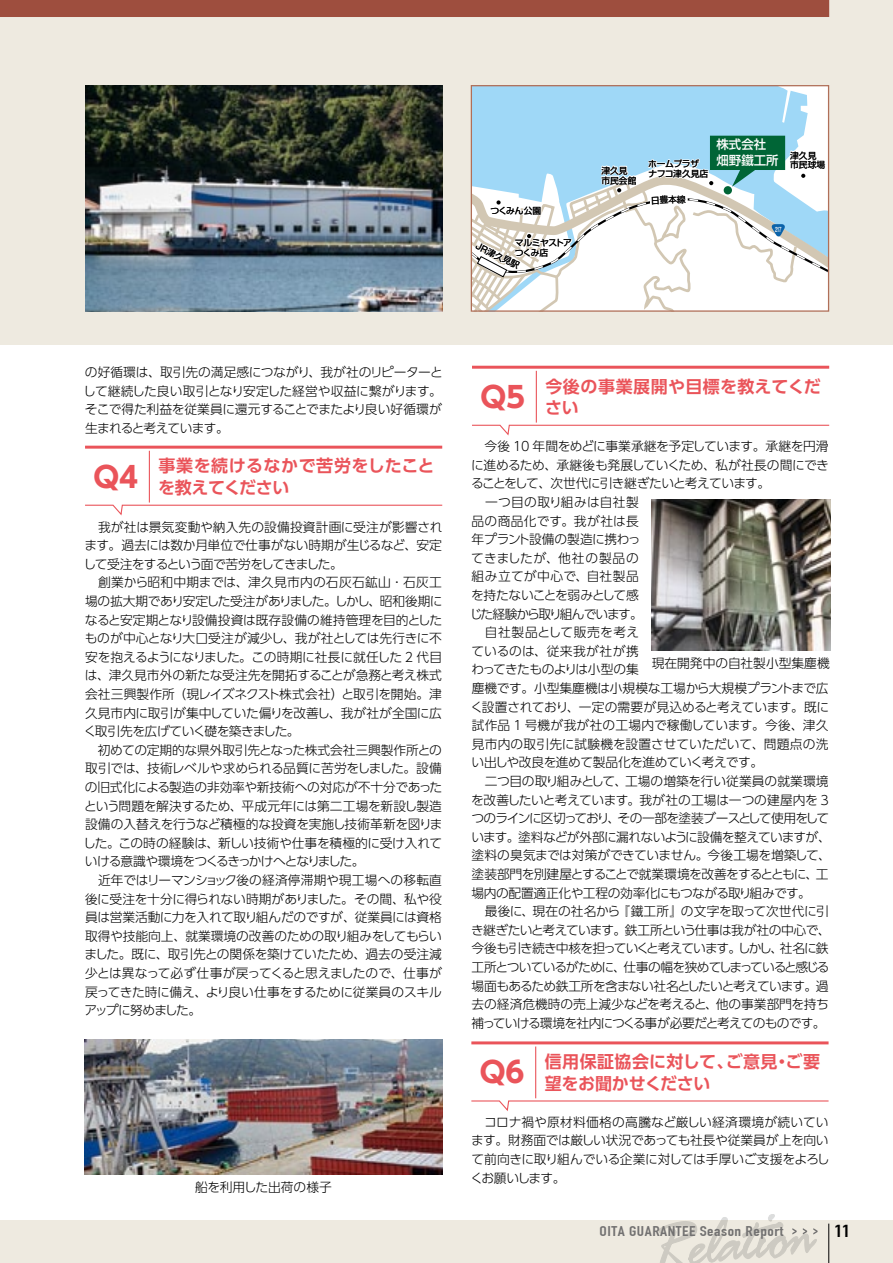
<style>
.page{position:relative;width:893px;height:1263px;background:#fff}
.page>*{position:absolute;margin:0;border:0;box-sizing:border-box;transform-origin:0 0}
.t1{font:700 28.65px "UD Shin Go Pro";color:#ea545a}
.t2{font:700 16.95px/21.3px "UD Shin Go Pro De";letter-spacing:.015em;color:#ea545a}
.t3{font:700 16.95px/21.3px "UD Shin Go Pro De";letter-spacing:-.005em;color:#ea545a}
.t4{font:700 16.95px "DIN Condensed";color:#000;scale:1.25 1}
.t5{font:700 13.8px "DIN Condensed";letter-spacing:.03em;color:#727171;scale:1.25 1}
.t6{font:300 12.75px/18.6px "UD Shin Go Pro";letter-spacing:-.025em;color:#000;text-align:justify}
.t7{font:300 12.75px "UD Shin Go Pro";color:#000}
.t8{font:500 12.45px/15.6px "Shin Go Pr 5";color:#fff}
.t9{font:8.7px/9.9px "Shin Go Pr 5";letter-spacing:-.01em;color:#000}
.t10{font:8.7px/9.9px "Shin Go Pr 5";letter-spacing:-.06em;color:#000}
.t11{font:700 6.9px "Mi Go MB1 Std De";color:#fff;scale:.6 1}
</style>
<div class="page">
<div style="left:0;top:0;width:893px;height:345px;background:#eeeae0"></div>
<div style="left:0;top:1221px;width:893px;height:42px;background:#eeeae0"></div>
<svg style="left:659px;top:1214px;width:159px;height:49px"></svg>
<hr style="left:828px;top:1223px;width:1px;height:40px;background:#000">
<div style="left:0;top:0;width:829px;height:17px;background:#9e4e3e"></div>
<hr style="left:85px;top:446px;width:357px;height:3px;background:#ea545a">
<svg style="left:85px;top:504px;width:357px;height:11px"></svg>
<hr style="left:149px;top:451px;width:1px;height:51px;background:#ea545a">
<hr style="left:471px;top:1041px;width:357px;height:3px;background:#ea545a">
<svg style="left:471px;top:1100px;width:357px;height:11px"></svg>
<hr style="left:535px;top:1046px;width:1px;height:52px;background:#ea545a">
<hr style="left:472px;top:366px;width:357px;height:3px;background:#ea545a">
<svg style="left:472px;top:424px;width:357px;height:11px"></svg>
<hr style="left:536px;top:371px;width:1px;height:52px;background:#ea545a">
<img style="left:85px;top:1040px;width:357px;height:134px">
<img style="left:651px;top:500px;width:179px;height:151px">
<img style="left:85px;top:85px;width:357px;height:227px">
<svg style="left:473px;top:87px;width:354px;height:49px;background:#a5daf7"></svg>
<svg style="left:473px;top:136px;width:354px;height:174px;background:#d3e5e8"></svg>
<div style="left:471px;top:85px;width:358px;height:227px;border:1px solid #b06f58"></div>
<p class="t9" style="left:490px;top:205px;width:52px">つくみん公園</p>
<p class="t9" style="left:479px;top:240px;width:49px;rotate:26deg">JR津久見駅</p>
<p class="t10" style="left:515px;top:237px;width:59px">マルミヤストアつくみ店</p>
<p class="t9" style="left:601px;top:165px;width:37px">津久見市民会館</p>
<p class="t8" style="left:716px;top:136px;width:64px">株式会社畑野鐵工所</p>
<p class="t9" style="left:790px;top:149px;width:28px">津久見</p>
<p class="t9" style="left:648px;top:158px;width:52px">ホームプラザ</p>
<p class="t9" style="left:790px;top:159px;width:37px">市民球場</p>
<p class="t9" style="left:648px;top:168px;width:61px">ナフコ津久見店</p>
<p class="t9" style="left:651px;top:195px;width:36px;rotate:-3deg">日豊本線</p>
<p class="t11" style="left:775px;top:224px;width:12px">217</p>
<p class="t6" style="left:83px;top:362px;width:361px">の好循環は、取引先の満足感につながり、我が社のリピーターとして継続した良い取引となり安定した経営や収益に繋がります。そこで得た利益を従業員に還元することでまたより良い好循環が生まれると考えています。</p>
<h2 class="t2" style="left:94px;top:455px;width:342px;text-indent:65px">事業を続けるなかで苦労をしたこと<br><sup>Q4</sup> を教えてください</h2>
<p class="t6" style="left:83px;top:517px;width:361px;text-align:left">　我が社は景気変動や納入先の設備投資計画に受注が影響されます。過去には数か月単位で仕事がない時期が生じるなど、安定して受注をするという面で苦労をしてきました。<br>　創業から昭和中期までは、津久見市内の石灰石鉱山･石灰工場の拡大期であり安定した受注がありました。しかし、昭和後期になると安定期となり設備投資は既存設備の維持管理を目的としたものが中心となり大口受注が減少し、我が社としては先行きに不安を抱えるようになりました。この時期に社長に就任した 2 代目は、津久見市外の新たな受注先を開拓することが急務と考え株式会社三興製作所（現レイズネクスト株式会社）と取引を開始。津久見市内に取引が集中していた偏りを改善し、我が社が全国に広く取引先を広げていく礎を築きました。<br>　初めての定期的な県外取引先となった株式会社三興製作所との取引では、技術レベルや求められる品質に苦労をしました。設備の旧式化による製造の非効率や新技術への対応が不十分であったという問題を解決するため、平成元年には第二工場を新設し製造設備の入替えを行うなど積極的な投資を実施し技術革新を図りました。この時の経験は、新しい技術や仕事を積極的に受け入れていける意識や環境をつくるきっかけへとなりました。<br>　近年ではリーマンショック後の経済停滞期や現工場への移転直後に受注を十分に得られない時期がありました。その間、私や役員は営業活動に力を入れて取り組んだのですが、従業員には資格取得や技能向上、就業環境の改善のための取り組みをしてもらいました。既に、取引先との関係を築けていたため、過去の受注減少とは異なって必ず仕事が戻ってくると思えましたので、仕事が戻ってきた時に備え、より良い仕事をするために従業員のスキルアップに努めました。</p>
<p class="t6" style="left:195px;top:1177px;width:138px">船を利用した出荷の様子</p>
<h2 class="t2" style="left:545px;top:375px;width:277px">今後の事業展開や目標を教えてくだ</h2>
<h1 class="t1" style="left:480px;top:373px;width:100px">Q5 <sub>さい</sub></h1>
<p class="t6" style="left:470px;top:437px;width:363px;text-align:left">　今後 10 年間をめどに事業承継を予定しています。承継を円滑に進めるため、承継後も発展していくため、私が社長の間にできることをして、次世代に引き継ぎたいと考えています。<br>　一つ目の取り組みは自社製<br>品の商品化です。我が社は長<br>年プラント設備の製造に携わっ<br>てきましたが、他社の製品の<br>組み立てが中心で、自社製品<br>を持たないことを弱みとして感<br>じた経験から取り組んでいます。<br>　自社製品として販売を考え<br>ているのは、従来我が社が携<br>わってきたものよりは小型の集<br>塵機です。小型集塵機は小規模な工場から大規模プラントまで広く設置されており、一定の需要が見込めると考えています。既に試作品 1 号機が我が社の工場内で稼働しています。今後、津久見市内の取引先に試験機を設置させていただいて、問題点の洗い出しや改良を進めて製品化を進めていく考えです。<br>　二つ目の取り組みとして、工場の増築を行い従業員の就業環境を改善したいと考えています。我が社の工場は一つの建屋内を 3つのラインに区切っており、その一部を塗装ブースとして使用をしています。塗料などが外部に漏れないように設備を整えていますが、塗料の臭気までは対策ができていません。今後工場を増築して、塗装部門を別建屋とすることで就業環境を改善をするとともに、工場内の配置適正化や工程の効率化にもつながる取り組みです。<br>　最後に、現在の社名から『鐵工所』の文字を取って次世代に引き継ぎたいと考えています。鉄工所という仕事は我が社の中心で、今後も引き続き中核を担っていくと考えています。しかし、社名に鉄工所とついているがために、仕事の幅を狭めてしまっていると感じる場面もあるため鉄工所を含まない社名としたいと考えています。過去の経済危機時の売上減少などを考えると、他の事業部門を持ち補っていける環境を社内につくる事が必要だと考えてのものです。</p>
<p class="t7" style="left:652px;top:653px;width:180px">現在開発中の自社製小型集塵機</p>
<h2 class="t3" style="left:480px;top:1051px;width:342px;text-indent:65px">信用保証協会に対して、ご意見・ご要<br><sup>Q6</sup> 望をお聞かせください</h2>
<p class="t6" style="left:470px;top:1112px;width:361px">　コロナ禍や原材料価格の高騰など厳しい経済環境が続いています。財務面では厳しい状況であっても社長や従業員が上を向いて前向きに取り組んでいる企業に対しては手厚いご支援をよろしくお願いします。</p>
<p class="t5" style="left:600px;top:1223px;width:149px">OITA GUARANTEE Season Report</p>
<h2 class="t4" style="left:834px;top:1221px;width:14px">11</h2>
</div>
